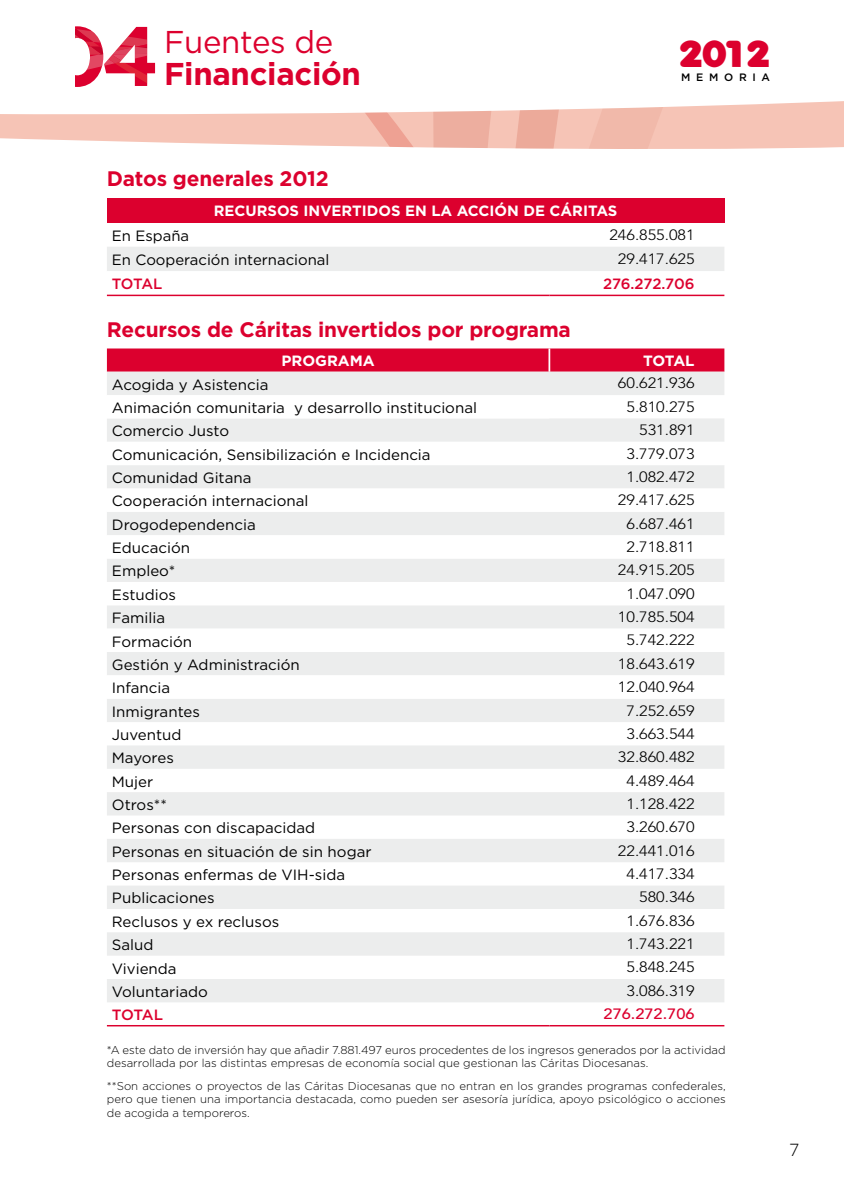
<style>
.page{position:relative;width:844px;height:1191px;background:#fff}
.page>*{position:absolute;margin:0;border:0;box-sizing:border-box;transform-origin:0 0}
.t1{font:800 36.57px "Folks";color:#dc002e}
.t2{font:700 31.5px "Gotham";letter-spacing:-.01em;color:#dc002e}
.t3{font:31.5px "Gotham";letter-spacing:-.01em;color:#dc002e}
.t4{font:700 21px "Gotham";letter-spacing:-.01em;color:#dc002e}
.t5{font:300 17.5px "Gotham";color:#000}
.t6{font:14.88px "Gotham";color:#000}
.t7{font:300 14.88px "Avenir";color:#000;scale:1.1 1}
.t8{font:700 14.88px "Gotham";color:#fff}
.t9{font:500 14.88px "Gotham";letter-spacing:-.01em;color:#dc002e}
.t10{font:500 14.88px "Avenir";color:#dc002e;scale:1.1 1}
.t11{font:300 11.38px/13.1px "Gotham";color:#000}
.t12{font:500 10.67px "Gotham";color:#000}
</style>
<div class="page">
<svg style="left:75px;top:26px;width:80px;height:61px"></svg>
<svg style="left:107px;top:348px;width:617px;height:24px;background:#dd0a36"></svg>
<svg style="left:107px;top:372px;width:617px;height:630px;fill:#eceded"></svg>
<svg style="left:107px;top:395px;width:617px;height:70px"></svg>
<svg style="left:107px;top:488px;width:617px;height:210px"></svg>
<svg style="left:107px;top:535px;width:617px;height:23px"></svg>
<hr style="left:548px;top:348px;width:2px;height:24px;background:#fff">
<hr style="left:107px;top:1025px;width:442px;height:1px;background:#dc002e">
<hr style="left:549px;top:1025px;width:175px;height:1px;background:#dc002e">
<svg style="left:0;top:101px;width:843px;height:48px;fill:#f6c4b6"></svg>
<svg style="left:292px;top:101px;width:383px;height:48px"></svg>
<div style="left:16px;top:5px;width:58px;height:97px;background:#fff"></div>
<div style="left:107px;top:198px;width:617px;height:24px;background:#dc002e"></div>
<div style="left:107px;top:247px;width:617px;height:24px;background:#eceded"></div>
<hr style="left:107px;top:295px;width:442px;height:1px;background:#dc002e">
<hr style="left:549px;top:295px;width:175px;height:1px;background:#dc002e">
<h2 class="t3" style="left:164px;top:24px;width:171px">Fuentes de</h2>
<h2 class="t2" style="left:164px;top:55px;width:198px">Financiación</h2>
<h1 class="t1" style="left:678px;top:31px;width:92px">2012</h1>
<p class="t12" style="left:681px;top:71px;width:90px">MEM ORIA</p>
<h3 class="t4" style="left:107px;top:167px;width:223px">Datos generales 2012</h3>
<p class="t8" style="left:214px;top:202px;width:139px">RECURSOS INVERTIDO</p>
<p class="t8" style="left:391px;top:202px;width:108px">S EN LAACCIÓND</p>
<p class="t8" style="left:535px;top:202px;width:47px">E CÁRITA</p>
<p class="t8" style="left:607px;top:202px;width:11px">S</p>
<p class="t6" style="left:112px;top:227px;width:79px">En España</p>
<p class="t7" style="left:609px;top:226px;width:79px">246.855.081</p>
<p class="t6" style="left:112px;top:252px;width:219px">En Cooperación internacional</p>
<p class="t7" style="left:617px;top:250px;width:71px">29.417.625</p>
<p class="t9" style="left:112px;top:276px;width:47px">TOTAL</p>
<p class="t9" style="left:603px;top:276px;width:93px">276.272.706</p>
<h3 class="t4" style="left:107px;top:317px;width:465px">Recursos de Cáritas invertidos por programa</h3>
<p class="t8" style="left:281px;top:352px;width:95px">programa</p>
<p class="t8" style="left:643px;top:352px;width:12px">TOTA</p>
<p class="t8" style="left:685px;top:352px;width:11px">L</p>
<p class="t6" style="left:112px;top:376px;width:158px">Acogida y Asistencia</p>
<p class="t7" style="left:617px;top:374px;width:71px">60.621.936</p>
<p class="t6" style="left:112px;top:399px;width:366px">Animación comunitaria y desarrollo institucional</p>
<p class="t7" style="left:626px;top:398px;width:63px">5.810.275</p>
<p class="t6" style="left:112px;top:423px;width:119px">Comercio Justo</p>
<p class="t7" style="left:639px;top:421px;width:52px">531.891</p>
<p class="t6" style="left:112px;top:446px;width:320px">Comunicación, Sensibilización e Incidencia</p>
<p class="t7" style="left:626px;top:445px;width:63px">3.779.073</p>
<p class="t6" style="left:112px;top:469px;width:141px">Comunidad Gitana</p>
<p class="t7" style="left:626px;top:468px;width:63px">1.082.472</p>
<p class="t6" style="left:112px;top:493px;width:198px">Cooperación internacional</p>
<p class="t7" style="left:617px;top:491px;width:71px">29.417.625</p>
<p class="t6" style="left:112px;top:516px;width:145px">Drogodependencia</p>
<p class="t7" style="left:626px;top:515px;width:63px">6.687.461</p>
<p class="t6" style="left:112px;top:539px;width:80px">Educación</p>
<p class="t7" style="left:626px;top:538px;width:63px">2.718.811</p>
<p class="t6" style="left:112px;top:563px;width:65px">Empleo*</p>
<p class="t7" style="left:617px;top:561px;width:71px">24.915.205</p>
<p class="t6" style="left:112px;top:586px;width:66px">Estudios</p>
<p class="t7" style="left:626px;top:585px;width:63px">1.047.090</p>
<p class="t6" style="left:112px;top:609px;width:55px">Familia</p>
<p class="t7" style="left:617px;top:608px;width:71px">10.785.504</p>
<p class="t6" style="left:112px;top:633px;width:82px">Formación</p>
<p class="t7" style="left:626px;top:631px;width:63px">5.742.222</p>
<p class="t6" style="left:112px;top:656px;width:189px">Gestión y Administración</p>
<p class="t7" style="left:617px;top:655px;width:71px">18.643.619</p>
<p class="t6" style="left:112px;top:680px;width:60px">Infancia</p>
<p class="t7" style="left:617px;top:678px;width:71px">12.040.964</p>
<p class="t6" style="left:112px;top:703px;width:90px">Inmigrantes</p>
<p class="t7" style="left:626px;top:701px;width:63px">7.252.659</p>
<p class="t6" style="left:112px;top:726px;width:71px">Juventud</p>
<p class="t7" style="left:626px;top:725px;width:63px">3.663.544</p>
<p class="t6" style="left:112px;top:750px;width:63px">Mayores</p>
<p class="t7" style="left:617px;top:748px;width:71px">32.860.482</p>
<p class="t6" style="left:112px;top:773px;width:43px">Mujer</p>
<p class="t7" style="left:626px;top:771px;width:63px">4.489.464</p>
<p class="t6" style="left:112px;top:796px;width:56px">Otros**</p>
<p class="t7" style="left:626px;top:795px;width:63px">1.128.422</p>
<p class="t6" style="left:112px;top:820px;width:205px">Personas con discapacidad</p>
<p class="t7" style="left:626px;top:818px;width:63px">3.260.670</p>
<p class="t6" style="left:112px;top:843px;width:261px">Personas en situación de sin hogar</p>
<p class="t7" style="left:617px;top:841px;width:71px">22.441.016</p>
<p class="t6" style="left:112px;top:866px;width:235px">Personas enfermas de vi h-sida</p>
<p class="t7" style="left:626px;top:865px;width:63px">4.417.334</p>
<p class="t6" style="left:112px;top:890px;width:104px">Publicaciones</p>
<p class="t7" style="left:639px;top:888px;width:52px">580.346</p>
<p class="t6" style="left:112px;top:913px;width:169px">Reclusos y ex reclusos</p>
<p class="t7" style="left:626px;top:912px;width:63px">1.676.836</p>
<p class="t6" style="left:112px;top:936px;width:43px">Salud</p>
<p class="t7" style="left:626px;top:935px;width:63px">1.743.221</p>
<p class="t6" style="left:112px;top:960px;width:66px">Vivienda</p>
<p class="t7" style="left:626px;top:958px;width:63px">5.848.245</p>
<p class="t6" style="left:112px;top:983px;width:97px">Voluntariado</p>
<p class="t7" style="left:626px;top:982px;width:63px">3.086.319</p>
<p class="t9" style="left:112px;top:1006px;width:48px">TOTAL</p>
<p class="t10" style="left:603px;top:1005px;width:84px">276.272.706</p>
<p class="t11" style="left:107px;top:1043px;width:620px">*A este dato de inversión hay que añadir 7.881.497 euros procedentes de los ingresos generados por la actividad desarrollada por las distintas empresas de economía social que gestionan las Cáritas Diocesanas.</p>
<p class="t11" style="left:107px;top:1079px;width:620px;text-align:justify">**Son acciones o proyectos de las Cáritas Diocesanas que no entran en los grandes programas confederales, pero que tienen una importancia destacada, como pueden ser asesoría jurídica, apoyo psicológico o acciones de acogida a temporeros.</p>
<p class="t5" style="left:788px;top:1140px;width:12px">7</p>
</div>
